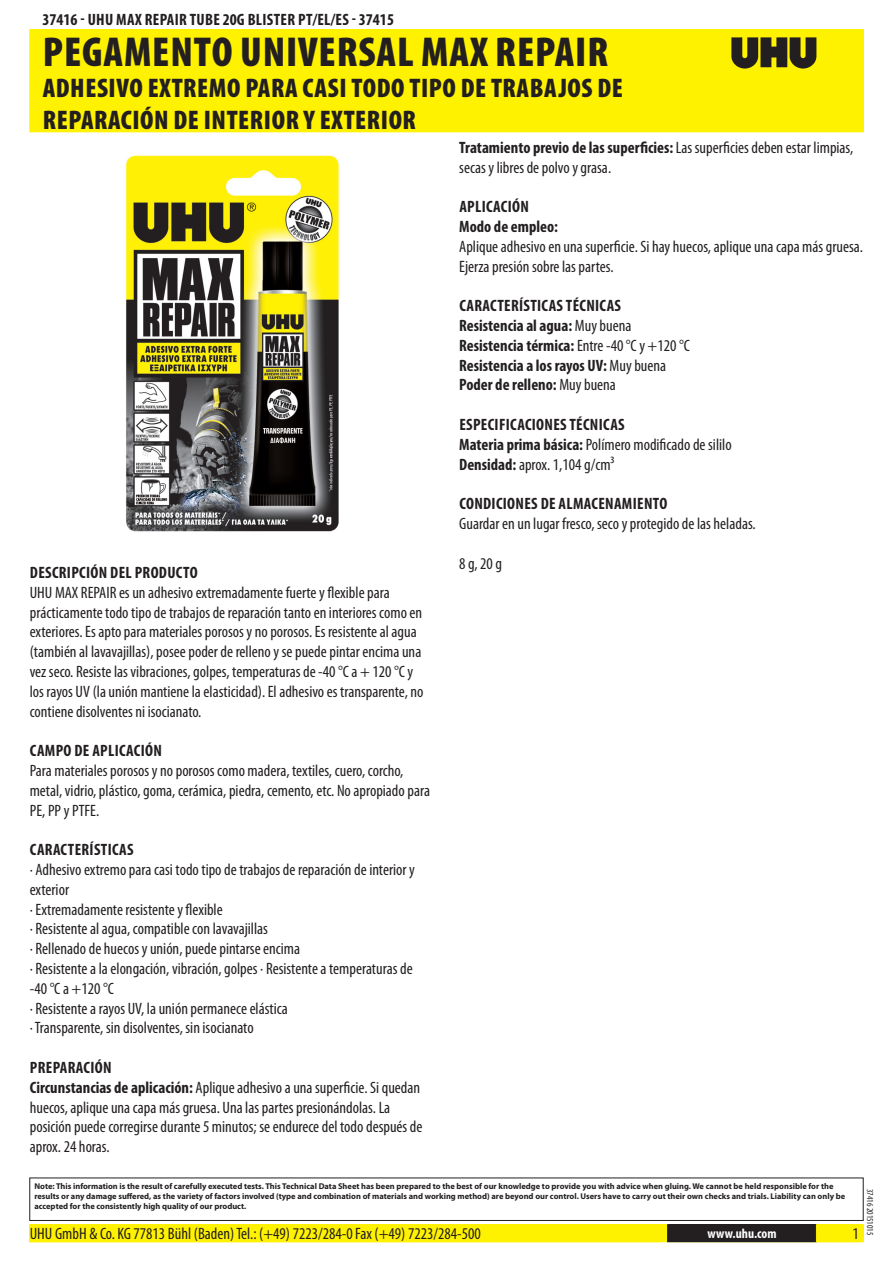
<style>
.page{position:relative;width:893px;height:1263px;background:#fff}
.page>*{position:absolute;margin:0;border:0;box-sizing:border-box;transform-origin:0 0}
.PageHeaderBlack{font:900 condensed 42px "Myriad Pro";letter-spacing:.02em;color:#231f20}
.PageSubheaderBlack{font:900 condensed 27px/32.4px "Myriad Pro";letter-spacing:.02em;color:#231f20}
.Regular{font:condensed 16.5px/19.8px "Myriad Pro";color:#231f20}
.TOCItem{font:700 condensed 16.5px "Myriad Pro";letter-spacing:.02em;color:#231f20}
.Regular-2{font:700 condensed 16.5px "Myriad Pro";color:#231f20}
.ContactDataBlack{font:condensed 16.5px "Myriad Pro";color:#231f20}
.URL{font:700 condensed 13.5px "Myriad Pro";letter-spacing:.015em;color:#fff}
.Revisie{font:condensed 9px "Myriad Pro";color:#231f20}
.Disclaimer{font:700 8.4px/10.1px "Myriad Pro";color:#231f20}
.s1{font-weight:700}
.s2{font-weight:400}
</style>
<div class="page">
<div style="left:30px;top:30px;width:833px;height:102px;background:#fff200"></div>
<svg style="left:731px;top:37px;width:85px;height:32px"></svg>
<div style="left:29px;top:1177px;width:835px;height:44px;border:1px solid #231f20"></div>
<div style="left:30px;top:1225px;width:833px;height:17px;background:#fff200"></div>
<div style="left:29px;top:1224px;width:835px;height:18px;border:1px solid #fff200"></div>
<div style="left:668px;top:1225px;width:148px;height:17px;background:#231f20"></div>
<div style="left:667px;top:1224px;width:150px;height:18px;border:1px solid #231f20"></div>
<img style="left:126px;top:155px;width:213px;height:377px">
<p class="TOCItem" style="left:43px;top:9px;width:353px">37416 - UHU Max Repair Tube 20g Blister PT/El/ES - 37415</p>
<p class="PageHeaderBlack" style="left:43px;top:25px;width:567px">PEGAMENTO UNIVERSAL MAX REPAIR</p>
<p class="PageSubheaderBlack" style="left:43px;top:71px;width:582px">ADHESIVO EXTREMO PARA CASI TODO TIPO DE TRABAJOS DE<br>REPARACIÓN DE INTERIOR Y EXTERIOR</p>
<p class="TOCItem" style="left:30px;top:562px;width:169px">Descripción del producto</p>
<p class="Regular" style="left:30px;top:582px;width:395px">UHU MAX REPAIR es un adhesivo extremadamente fuerte y flexible para prácticamente todo tipo de trabajos de reparación tanto en interiores como en exteriores. Es apto para materiales porosos y no porosos. Es resistente al agua (también al lavavajillas), posee poder de relleno y se puede pintar encima una vez seco. Resiste las vibraciones, golpes, temperaturas de -40 °C a + 1 20 °C y los rayos UV (la unión mantiene la elasticidad). El adhesivo es transparente, no contiene disolventes ni isocianato.</p>
<p class="TOCItem" style="left:30px;top:740px;width:134px">Campo de aplicación</p>
<p class="Regular" style="left:30px;top:760px;width:402px">Para materiales porosos y no porosos como madera, textiles, cuero, corcho, metal, vidrio, plástico, goma, cerámica, piedra, cemento, etc. No apropiado para<br>PE, PP y PTFE.</p>
<p class="TOCItem" style="left:30px;top:839px;width:105px">Caracter ísticas</p>
<p class="Regular" style="left:30px;top:859px;width:387px">· Adhesivo extremo para casi todo tipo de trabajos de reparación de interior y exterior</p>
<p class="Regular" style="left:30px;top:899px;width:195px">· Extremadamente resistente y flexible</p>
<p class="Regular" style="left:30px;top:919px;width:240px">· Resistente al agua, compatible con lavavajillas</p>
<p class="Regular" style="left:30px;top:939px;width:272px">· Rellenado de huecos y unión, puede pintarse encima</p>
<p class="Regular" style="left:30px;top:958px;width:384px">· Resistente a la elongación, vibración, golpes · Resistente a temperaturas de -40 °C a +1 20 °C</p>
<p class="Regular" style="left:30px;top:998px;width:260px">· Resistente a rayos UV, la unión permanece elástica</p>
<p class="Regular" style="left:30px;top:1018px;width:225px">· Transparente, sin disolventes, sin isocianato</p>
<p class="TOCItem" style="left:30px;top:1057px;width:83px">Preparación</p>
<p class="Regular" style="left:30px;top:1077px;width:394px"><span class="s1">Circunstancias de aplicación:</span> Aplique adhesivo a una superficie. Si quedan huecos, aplique una capa más gruesa. Una las partes presionándolas. La posición puede corregirse durante 5 minutos; se endurece del todo después de aprox. 24 horas.</p>
<p class="Regular" style="left:459px;top:137px;width:396px"><span class="s1">Tratamiento previo de las superficies:</span> Las superficies deben estar limpias, secas y libres de polvo y grasa.</p>
<p class="TOCItem" style="left:459px;top:196px;width:71px">Aplicación</p>
<p class="Regular-2" style="left:459px;top:216px;width:100px">Modo de empleo:</p>
<p class="Regular" style="left:459px;top:236px;width:405px">Aplique adhesivo en una superficie. Si hay huecos, aplique una capa más gruesa.<br>Ejerza presión sobre las partes.</p>
<p class="TOCItem" style="left:459px;top:295px;width:163px">Características técnicas</p>
<p class="Regular-2" style="left:459px;top:315px;width:174px">Resistencia al agua: <span class="s2">Muy buena</span></p>
<p class="Regular-2" style="left:459px;top:335px;width:232px">Resistencia térmica: <span class="s2">Entre -40 °C y +1 20 °C</span></p>
<p class="Regular-2" style="left:459px;top:355px;width:208px">Resistencia a los rayos UV: <span class="s2">Muy buena</span></p>
<p class="Regular-2" style="left:459px;top:374px;width:158px">Poder de relleno: <span class="s2">Muy buena</span></p>
<p class="TOCItem" style="left:459px;top:414px;width:167px">Especificaciones técnicas</p>
<p class="Regular" style="left:459px;top:434px;width:274px"><span class="s1">Materia prima básica:</span> Polímero modificado de sililo</p>
<p class="Regular" style="left:459px;top:454px;width:157px"><span class="s1">Densidad:</span> aprox. 1 ,1 04 g/cm³</p>
<p class="TOCItem" style="left:459px;top:493px;width:209px">Condiciones de almacenamiento</p>
<p class="Regular" style="left:459px;top:513px;width:298px">Guardar en un lugar fresco, seco y protegido de las heladas.</p>
<p class="Regular" style="left:459px;top:553px;width:44px">8g, 20g</p>
<p class="Disclaimer" style="left:34px;top:1181px;width:812px">Note: This information is the result of carefully executed tests. This Technical Data Sheet has been prepared to the best of our knowledge to provide you with advice when gluing. We cannot be held responsible for the results or any damage suffered, as the variety of factors involved (type and combination of materials and working method) are beyond our control. Users have to carry out their own checks and trials. Liability can only be accepted for the consistently high quality of our product.</p>
<p class="ContactDataBlack" style="left:30px;top:1224px;width:453px">UHU GmbH &amp; Co. KG 7781 3 Bühl (Baden) Tel.: (+49) 7223/284-0 Fax (+49) 7223/284-500</p>
<p class="URL" style="left:707px;top:1225px;width:71px">www.uhu.com</p>
<p class="Revisie" style="left:875px;top:1189px;width:48px;rotate:90deg">3741 6 201 51 01 5</p>
</div>
